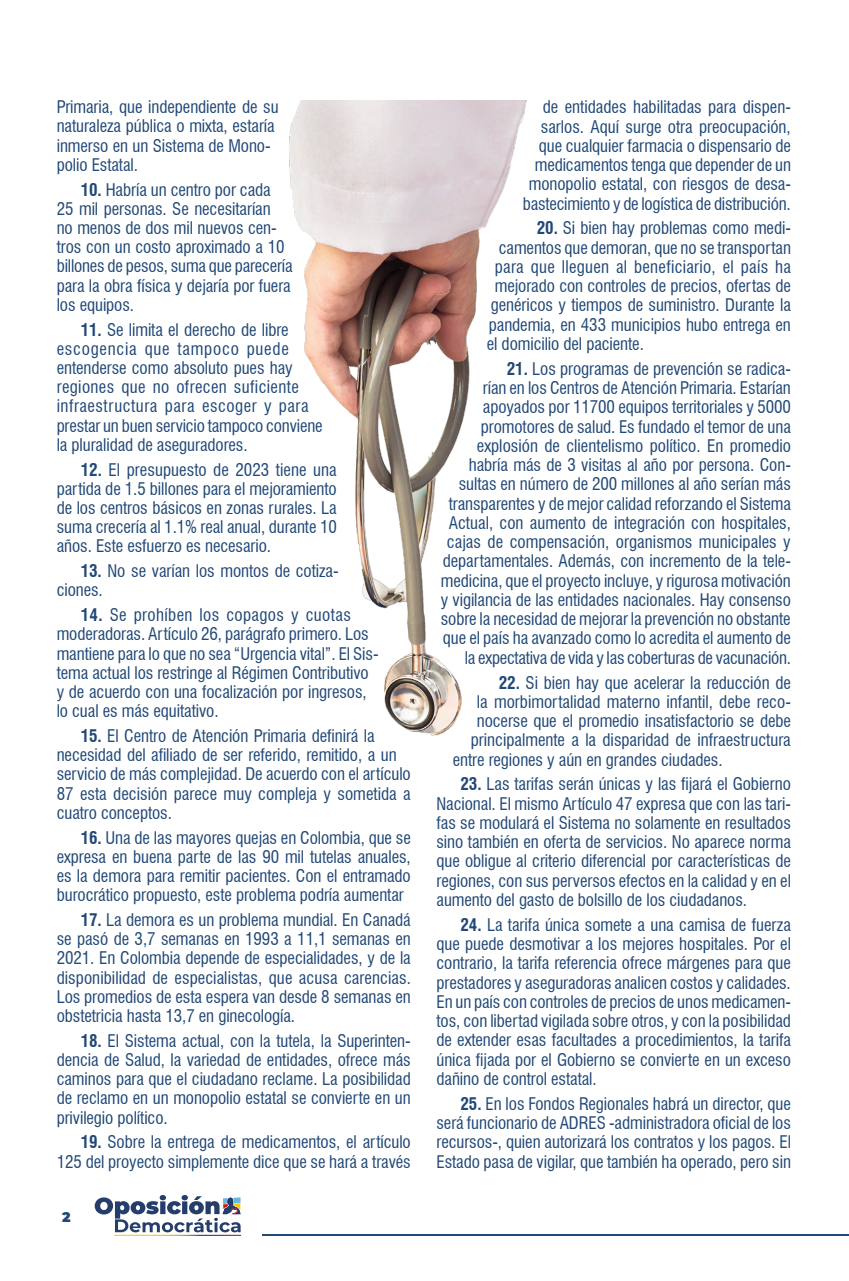
<style>
.page{position:relative;width:849px;height:1281px;background:#fff}
.page>*{position:absolute;margin:0;border:0;box-sizing:border-box;transform-origin:0 0}
.BODY_TEXT-1{font:condensed 17px/19.2px "Swiss 721 BT";letter-spacing:-.005em;color:#214876;text-align:justify}
.BODY_TEXT-1-2{font:condensed 17px "Swiss 721 BT";letter-spacing:.015em;color:#214876}
.t1{font:900 14px "Montserrat";color:#214876}
.s1{font-weight:700}
</style>
<div class="page">
<svg style="left:95px;top:1195px;width:146px;height:37px"></svg>
<hr style="left:262px;top:1234px;width:587px;height:2px;background:#214876">
<img style="left:289px;top:100px;width:238px;height:636px">
<p class="BODY_TEXT-1" style="left:57px;top:97px;width:223px;text-align:left">Primaria, que independiente de su naturaleza pública o mixta, estaría inmerso en un Sistema de Mono&shy;polio Estatal.</p>
<p class="BODY_TEXT-1" style="left:57px;top:180px;width:237px;text-align:left;text-indent:24px"><span class="s1">10.</span> Habría un centro por cada<br>25 mil personas. Se necesitarían<br>no menos de dos mil nuevos cen&shy;tros con un costo aproximado a 10 billones de pesos, suma que parecería para la obra física y dejaría por fuera los equipos.</p>
<p class="BODY_TEXT-1" style="left:57px;top:320px;width:267px;text-align:left;text-indent:24px"><span class="s1">11.</span> Se limita el derecho de libre escogencia que tampoco puede entenderse como absoluto pues hay regiones que no ofrecen suficiente infraestructura para escoger y para prestar un buen servicio tampoco conviene la pluralidad de aseguradores.</p>
<p class="BODY_TEXT-1" style="left:57px;top:460px;width:282px;text-indent:24px"><span class="s1">12.</span> El presupuesto de 2023 tiene una partida de 1.5 billones para el mejoramiento de los centros básicos en zonas rurales. La suma crecería al 1.1% real anual, durante 10 años. Este esfuerzo es necesario.</p>
<p class="BODY_TEXT-1" style="left:57px;top:561px;width:283px;text-indent:24px"><span class="s1">13.</span> No se varían los montos de cotiza&shy;ciones.</p>
<p class="BODY_TEXT-1" style="left:57px;top:605px;width:323px;text-align:left;text-indent:24px"><span class="s1">14.</span> Se prohíben los copagos y cuotas moderadoras. Artículo 26, parágrafo primero. Los mantiene para lo que no sea “Urgencia vital”. El Sis&shy;tema actual los restringe al Régimen Contributivo y de acuerdo con una focalización por ingresos, lo cual es más equitativo.</p>
<p class="BODY_TEXT-1" style="left:57px;top:726px;width:355px;text-align:left;text-indent:24px"><span class="s1">15.</span> El Centro de Atención Primaria definirá la necesidad del afiliado de ser referido, remitido, a un servicio de más complejidad. De acuerdo con el artículo 87 esta decisión parece muy compleja y sometida a cuatro conceptos.</p>
<p class="BODY_TEXT-1" style="left:57px;top:828px;width:356px;text-indent:24px"><span class="s1">16.</span> Una de las mayores quejas en Colombia, que se expresa en buena parte de las 90 mil tutelas anuales, es la demora para remitir pacientes. Con el entramado burocrático propuesto, este problema podría aumentar</p>
<p class="BODY_TEXT-1" style="left:57px;top:910px;width:356px;text-indent:24px"><span class="s1">17.</span> La demora es un problema mundial. En Canadá se pasó de 3,7 semanas en 1993 a 11,1 semanas en 2021. En Colombia depende de especialidades, y de la disponibilidad de especialistas, que acusa carencias.<br>Los promedios de esta espera van desde 8 semanas en obstetricia hasta 13,7 en ginecología.</p>
<p class="BODY_TEXT-1" style="left:57px;top:1031px;width:356px;text-indent:24px"><span class="s1">18.</span> El Sistema actual, con la tutela, la Superinten&shy;dencia de Salud, la variedad de entidades, ofrece más caminos para que el ciudadano reclame. La posibilidad de reclamo en un monopolio estatal se convierte en un privilegio político.</p>
<p class="BODY_TEXT-1" style="left:57px;top:1132px;width:356px;text-align:right"><span class="s1">19.</span> Sobre la entrega de medicamentos, el artículo<br>125 del proyecto simplemente dice que se hará a través</p>
<p class="t1" style="left:62px;top:1207px;width:10px">2</p>
<p class="BODY_TEXT-1" style="left:523px;top:97px;width:270px;text-align:right">de entidades habilitadas para dispen&shy;sarlos. Aquí surge otra preocupación, que cualquier farmacia o dispensario de medicamentos tenga que depender de un monopolio estatal, con riesgos de desa&shy;bastecimiento y de logística de distribución.</p>
<p class="BODY_TEXT-1" style="left:537px;top:219px;width:256px"><span class="s1">20.</span> Si bien hay problemas como medi-</p>
<p class="BODY_TEXT-1" style="left:499px;top:238px;width:294px">camentos que demoran, que no se transportan</p>
<p class="BODY_TEXT-1-2" style="left:495px;top:257px;width:298px">para que lleguen al beneficiario, el país ha</p>
<p class="BODY_TEXT-1" style="left:495px;top:276px;width:298px">mejorado con controles de precios, ofertas de</p>
<p class="BODY_TEXT-1" style="left:491px;top:296px;width:302px">genéricos y tiempos de suministro. Durante la</p>
<p class="BODY_TEXT-1" style="left:489px;top:315px;width:303px">pandemia, en 433 municipios hubo entrega en</p>
<p class="BODY_TEXT-1" style="left:487px;top:334px;width:159px">el domicilio del paciente.</p>
<p class="BODY_TEXT-1" style="left:441px;top:359px;width:352px;text-align:right"><span class="s1">21.</span> Los programas de prevención se radica-<br>rían en los Centros de Atención Primaria. Estarían apoyados por 11700 equipos territoriales y 5000 promotores de salud. Es fundado el temor de una explosión de clientelismo político. En promedio habría más de 3 visitas al año por persona. Con&shy;sultas en número de 200 millones al año serían más transparentes y de mejor calidad reforzando el Sistema Actual, con aumento de integración con hospitales, cajas de compensación, organismos municipales y departamentales. Además, con incremento de la tele&shy;medicina, que el proyecto incluye, y rigurosa motivación y vigilancia de las entidades nacionales. Hay consenso sobre la necesidad de mejorar la prevención no obstante que el país ha avanzado como lo acredita el aumento de la expectativa de vida y las coberturas de vacunación.</p>
<p class="BODY_TEXT-1" style="left:499px;top:673px;width:293px"><span class="s1">22.</span> Si bien hay que acelerar la reducción de</p>
<p class="BODY_TEXT-1" style="left:477px;top:692px;width:315px">la morbimortalidad materno infantil, debe reco-</p>
<p class="BODY_TEXT-1" style="left:477px;top:711px;width:316px">nocerse que el promedio insatisfactorio se debe</p>
<p class="BODY_TEXT-1" style="left:471px;top:730px;width:321px">principalmente a la disparidad de infraestructura</p>
<p class="BODY_TEXT-1" style="left:453px;top:750px;width:271px">entre regiones y aún en grandes ciudades.</p>
<p class="BODY_TEXT-1" style="left:436px;top:775px;width:356px;text-indent:24px"><span class="s1">23.</span> Las tarifas serán únicas y las fijará el Gobierno Nacional. El mismo Artículo 47 expresa que con las tari&shy;fas se modulará el Sistema no solamente en resultados sino también en oferta de servicios. No aparece norma que obligue al criterio diferencial por características de regiones, con sus perversos efectos en la calidad y en el aumento del gasto de bolsillo de los ciudadanos.</p>
<p class="BODY_TEXT-1" style="left:436px;top:915px;width:356px;text-indent:24px"><span class="s1">24.</span> La tarifa única somete a una camisa de fuerza que puede desmotivar a los mejores hospitales. Por el contrario, la tarifa referencia ofrece márgenes para que prestadores y aseguradoras analicen costos y calidades.<br>En un país con controles de precios de unos medicamen&shy;tos, con libertad vigilada sobre otros, y con la posibilidad de extender esas facultades a procedimientos, la tarifa única fijada por el Gobierno se convierte en un exceso dañino de control estatal.</p>
<p class="BODY_TEXT-1" style="left:436px;top:1094px;width:356px;text-indent:24px"><span class="s1">25.</span> En los Fondos Regionales habrá un director, que será funcionario de ADRES -administradora oficial de los recursos-, quien autorizará los contratos y los pagos. El Estado pasa de vigilar, que también ha operado, pero sin</p>
</div>
